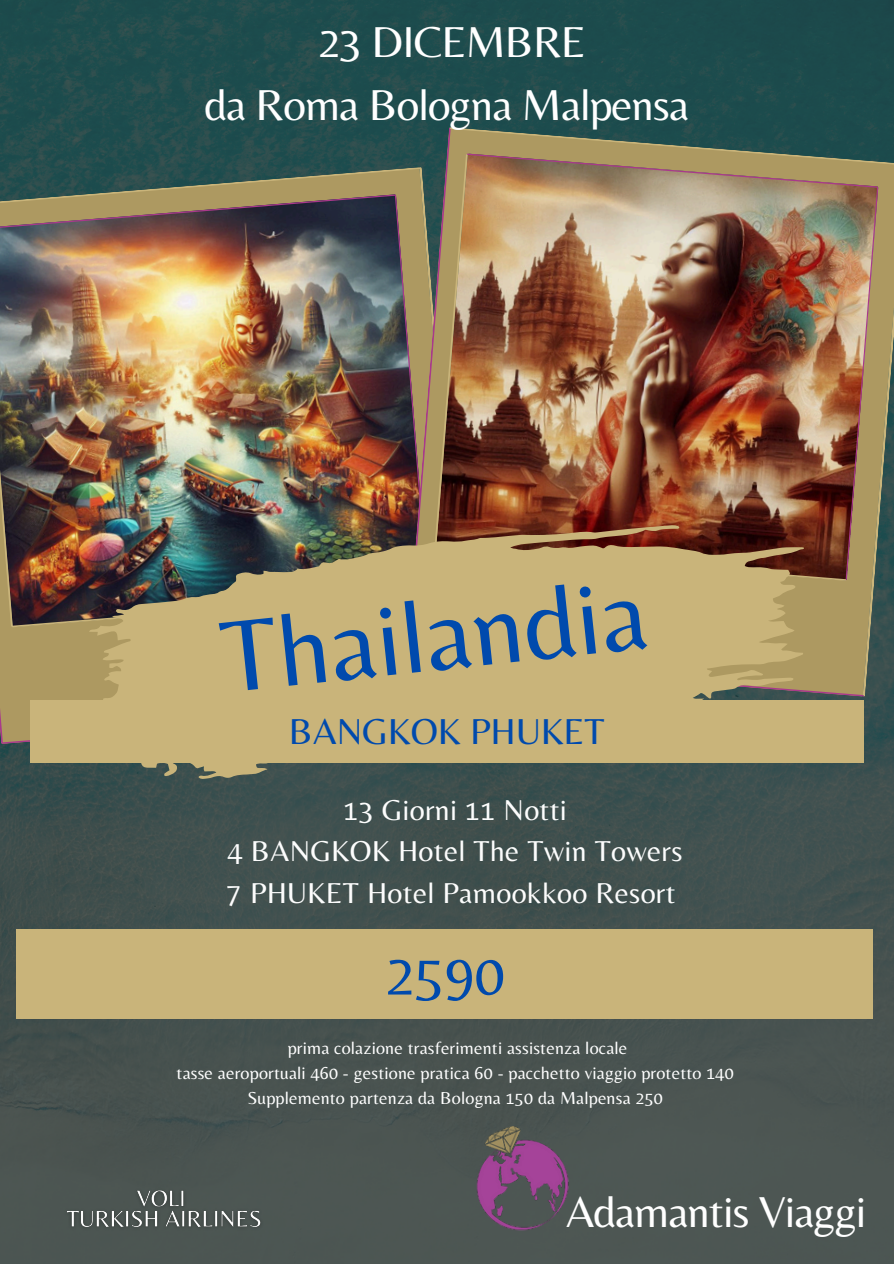
<style>
.page{position:relative;width:894px;height:1264px;background:#fff}
.page>*{position:absolute;margin:0;border:0;box-sizing:border-box;transform-origin:0 0}
.t1{font:105px "Belleza";color:#004aad}
.t2{font:60px "Belleza";color:#004aad}
.t3{font:45px/63px "Belleza";letter-spacing:-.02em;color:#fff;text-align:center}
.t4{font:37.5px "Belleza";color:#004aad}
.t5{font:30px/41.5px "Belleza";letter-spacing:.01em;color:#fff;text-align:center}
.t6{font:18px "Belleza";letter-spacing:.01em;color:#fff}
</style>
<div class="page">
<img style="left:0;top:0;width:893px;height:1263px">
<img style="left:0;top:167px;width:406px;height:539px">
<svg style="left:406px;top:128px;width:28px;height:397px;background:#867858"></svg>
<img style="left:434px;top:127px;width:459px;height:569px">
<svg style="left:49px;top:525px;width:755px;height:254px;background:#a19066"></svg>
<img style="left:465px;top:1126px;width:112px;height:110px">
<div style="left:16px;top:929px;width:856px;height:89px;background:#c9b47a"></div>
<img style="left:54px;top:1183px;width:214px;height:51px">
<div style="left:30px;top:700px;width:833px;height:62px;background:#c9b47a"></div>
<h5 class="t3" style="left:204px;top:9px;width:486px">23 DICEMBRE<br>da Roma Bologna Malpensa</h5>
<h1 class="t1" style="left:215px;top:595px;width:429px;rotate:-6deg">Thailandia</h1>
<p class="t4" style="left:289px;top:709px;width:317px">BANGKOK PHUKET</p>
<h3 class="t5" style="left:227px;top:788px;width:457px">13 Giorni 11 Notti<br>4 BANGKOK Hotel The Twin Towers<br>7 PHUKET Hotel Pamookkoo Resort</h3>
<p class="t2" style="left:384px;top:938px;width:121px">2590</p>
<h2 class="t6" style="left:287px;top:1037px;width:341px">prima colazione trasferimenti assistenza locale</h2>
<p class="t6" style="left:176px;top:1062px;width:558px">tasse aeroportuali 460 - gestione pratica 60 - pacchetto viaggio protetto 140</p>
<p class="t6" style="left:247px;top:1086px;width:417px">Supplemento partenza da Bologna 150 da Malpensa 250</p>
<h4 class="t3" style="left:566px;top:1179px;width:301px">Adamantis Viaggi</h4>
</div>
